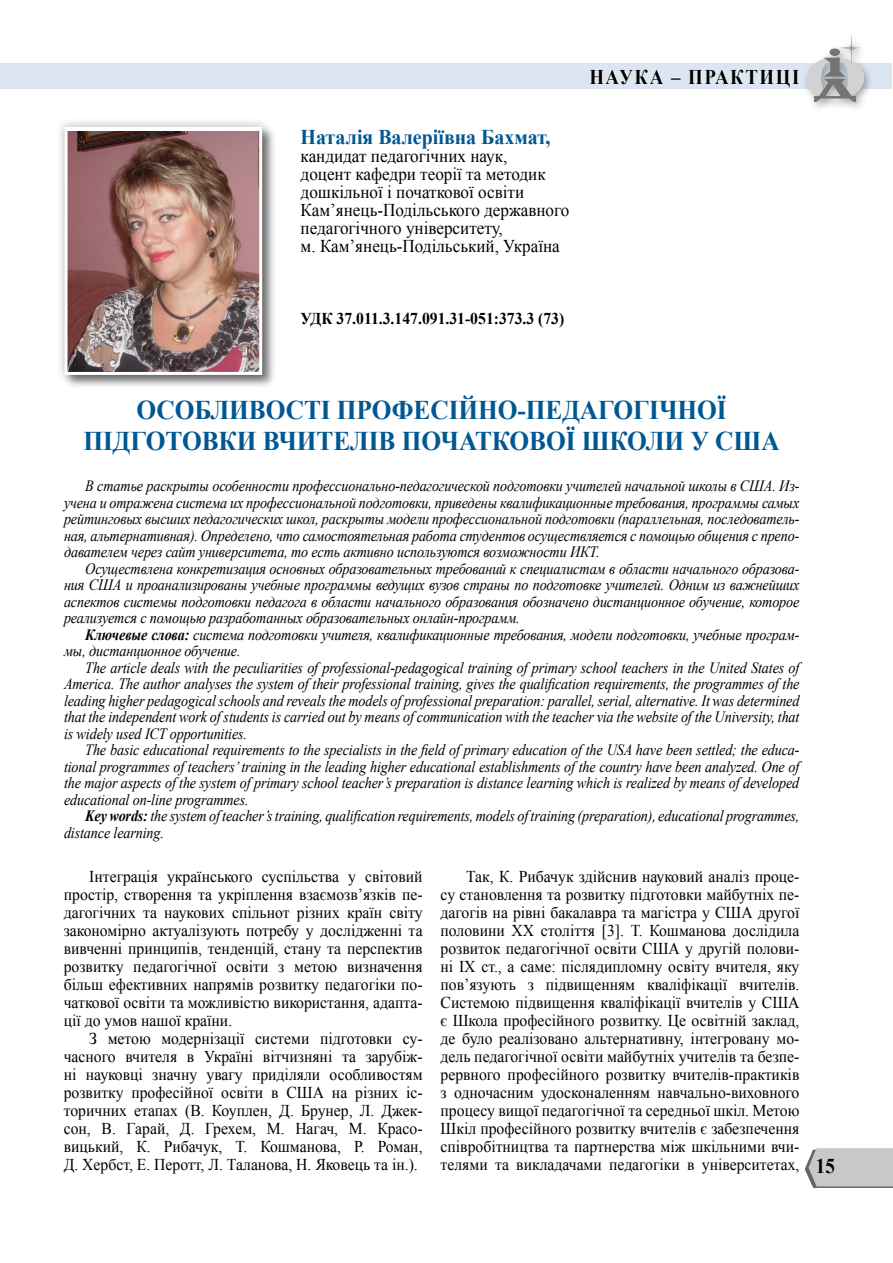
<style>
.page{position:relative;width:893px;height:1263px;background:#fff}
.page>*{position:absolute;margin:0;border:0;box-sizing:border-box;transform-origin:0 0}
.t1{font:700 27px/31.5px "Times New Roman";letter-spacing:-.005em;color:#005791;text-align:center;scale:.94 1}
.t2{font:700 21px "Times New Roman";color:#005791;scale:.95 1}
.t3{font:700 21px "Times New Roman";color:#000;scale:.9 1}
.t4{font:18px/18px "Times New Roman";color:#000;scale:.95 1}
.t5{font:16.5px/18px "Times New Roman";color:#000;text-align:justify;scale:.95 1}
.t6{font:700 16.5px "Times New Roman";color:#000;scale:.95 1}
.t7{font:italic 15.75px/16.5px "Times New Roman";letter-spacing:-.01em;color:#000;text-align:justify;scale:.9 1}
.s1{font-weight:700}
</style>
<div class="page">
<div style="left:0;top:63px;width:891px;height:26px;background:#dce6f2"></div>
<svg style="left:805px;top:1148px;width:88px;height:40px;background:#c3c3c3"></svg>
<div style="left:800px;top:31px;width:73px;height:82px;background:#000;opacity:.37"></div>
<img style="left:807px;top:32px;width:57px;height:69px">
<svg style="left:589px;top:69px;width:75px;height:16px"></svg>
<svg style="left:671px;top:78px;width:10px;height:2px"></svg>
<svg style="left:688px;top:69px;width:112px;height:19px"></svg>
<div style="left:62px;top:125px;width:214px;height:264px;background:#f1f1f1"></div>
<div style="left:55px;top:117px;width:217px;height:267px;background:#000;opacity:.3"></div>
<img style="left:69px;top:131px;width:189px;height:240px">
<div style="left:65px;top:127px;width:197px;height:248px;border:3px solid #fff"></div>
<h2 class="t2" style="left:301px;top:122px;width:265px">Наталія Валеріївна Бахмат,</h2>
<p class="t4" style="left:301px;top:147px;width:284px">кандидат педагогічних наук,<br>доцент кафедри теорії та методик дошкільної і початкової освіти Кам’янець-Подільського державного педагогічного університету,<br>м. Кам’янець-Подільський, Україна</p>
<h2 class="t3" style="left:589px;top:62px;width:35px">Наука</h2>
<h2 class="t3" style="left:671px;top:62px;width:36px">– практи</h2>
<h2 class="t3" style="left:776px;top:62px;width:25px">ці</h2>
<p class="t6" style="left:301px;top:307px;width:279px">УДК 37.011.3.147.091.31-051:373.3 (73)</p>
<h1 class="t1" style="left:84px;top:393px;width:742px">ОСОБЛИВОСТІ ПРОФЕСІЙНО-ПЕДАГОГІЧНОЇ<br>ПІДГОТОВКИ ВЧИТЕЛІВ ПОЧАТКОВОЇ ШКОЛИ У США</h1>
<p class="t7" style="left:64px;top:477px;width:819px;text-indent:21px">В статье раскрыты особенности профессионально-педагогической подготовки учителей начальной школы в США. Из&shy;учена и отражена система их профессиональной подготовки, приведены квалификационные требования, программы самых рейтинговых высших педагогических школ, раскрыты модели профессиональной подготовки (параллельная, последователь&shy;ная, альтернативная). Определено, что самостоятельная работа студентов осуществляется с помощью общения с препо&shy;давателем через сайт университета, то есть активно используются возможности ИКТ.</p>
<p class="t7" style="left:64px;top:560px;width:819px;text-indent:21px">Осуществлена конкретизация основных образовательных требований к специалистам в области начального образова&shy;ния США и проанализированы учебные программы ведущих вузов страны по подготовке учителей. Одним из важнейших аспектов системы подготовки педагога в области начального образования обозначено дистанционное обучение, которое реализуется с помощью разработанных образовательных онлайн-программ.</p>
<p class="t7" style="left:64px;top:626px;width:819px;text-indent:21px"><span class="s1">Ключевые слова:</span> система подготовки учителя, квалификационные требования, модели подготовки, учебные програм&shy;мы, дистанционное обучение.</p>
<p class="t7" style="left:64px;top:659px;width:819px;text-indent:21px">The article deals with the peculiarities of professional-pedagogical training of primary school teachers in the United States of America. The author analyses the system of their professional training, gives the qualification requirements, the programmes of the leading higher pedagogical schools and reveals the models of professional preparation: parallel, serial, alternative. It was determined that the independent work of students is carried out by means of communication with the teacher via the website of the University, that is widely used ICT opportunities.</p>
<p class="t7" style="left:64px;top:741px;width:819px;text-indent:21px">The basic educational requirements to the specialists in the field of primary education of the USA have been settled; the educa&shy;tional programmes of teachers’ training in the leading higher educational establishments of the country have been analyzed. One of the major aspects of the system of primary school teacher’s preparation is distance learning which is realized by means of developed educational on-line programmes.</p>
<p class="t7" style="left:64px;top:807px;width:819px;text-indent:21px"><span class="s1">Key words:</span> the system of teacher’s training, qualification requirements, models of training (preparation), educational programmes, distance learning.</p>
<p class="t5" style="left:64px;top:867px;width:379px;text-indent:26px">Інтеграція українського суспільства у світовий простір, створення та укріплення взаємозв’язків пе&shy;дагогічних та наукових спільнот різних країн світу закономірно актуалізують потребу у дослідженні та вивченні принципів, тенденцій, стану та перспектив розвитку педагогічної освіти з метою визначення більш ефективних напрямів розвитку педагогіки по&shy;чаткової освіти та можливістю використання, адапта&shy;ції до умов нашої країни.</p>
<p class="t5" style="left:64px;top:1029px;width:379px;text-indent:26px">З метою модернізації системи підготовки су&shy;часного вчителя в Україні вітчизняні та зарубіж&shy;ні науковці значну увагу приділяли особливостям розвитку професійної освіти в США на різних іс&shy;торичних етапах (В. Коуплен, Д. Брунер, Л. Джек&shy;сон, В. Гарай, Д. Грехем, М. Нагач, М. Красо&shy;вицький, К. Рибачук, Т. Кошманова, Р. Роман, Д. Хербст, Е. Перотт, Л. Таланова, Н. Яковець та ін.).</p>
<p class="t5" style="left:441px;top:867px;width:379px;text-indent:26px">Так, К. Рибачук здійснив науковий аналіз проце&shy;су становлення та розвитку підготовки майбутніх пе&shy;дагогів на рівні бакалавра та магістра у США другої половини ХХ століття [3]. Т. Кошманова дослідила розвиток педагогічної освіти США у другій полови&shy;ні ІХ ст., а саме: післядипломну освіту вчителя, яку пов’язують з підвищенням кваліфікації вчителів.<br>Системою підвищення кваліфікації вчителів у США є Школа професійного розвитку. Це освітній заклад, де було реалізовано альтернативну, інтегровану мо&shy;дель педагогічної освіти майбутніх учителів та безпе&shy;рервного професійного розвитку вчителів-практиків з одночасним удосконаленням навчально-виховного процесу вищої педагогічної та середньої шкіл. Метою Шкіл професійного розвитку вчителів є забезпечення співробітництва та партнерства між шкільними вчи&shy;телями та викладачами педагогіки в університетах,</p>
<h2 class="t3" style="left:816px;top:1151px;width:23px">15</h2>
</div>
